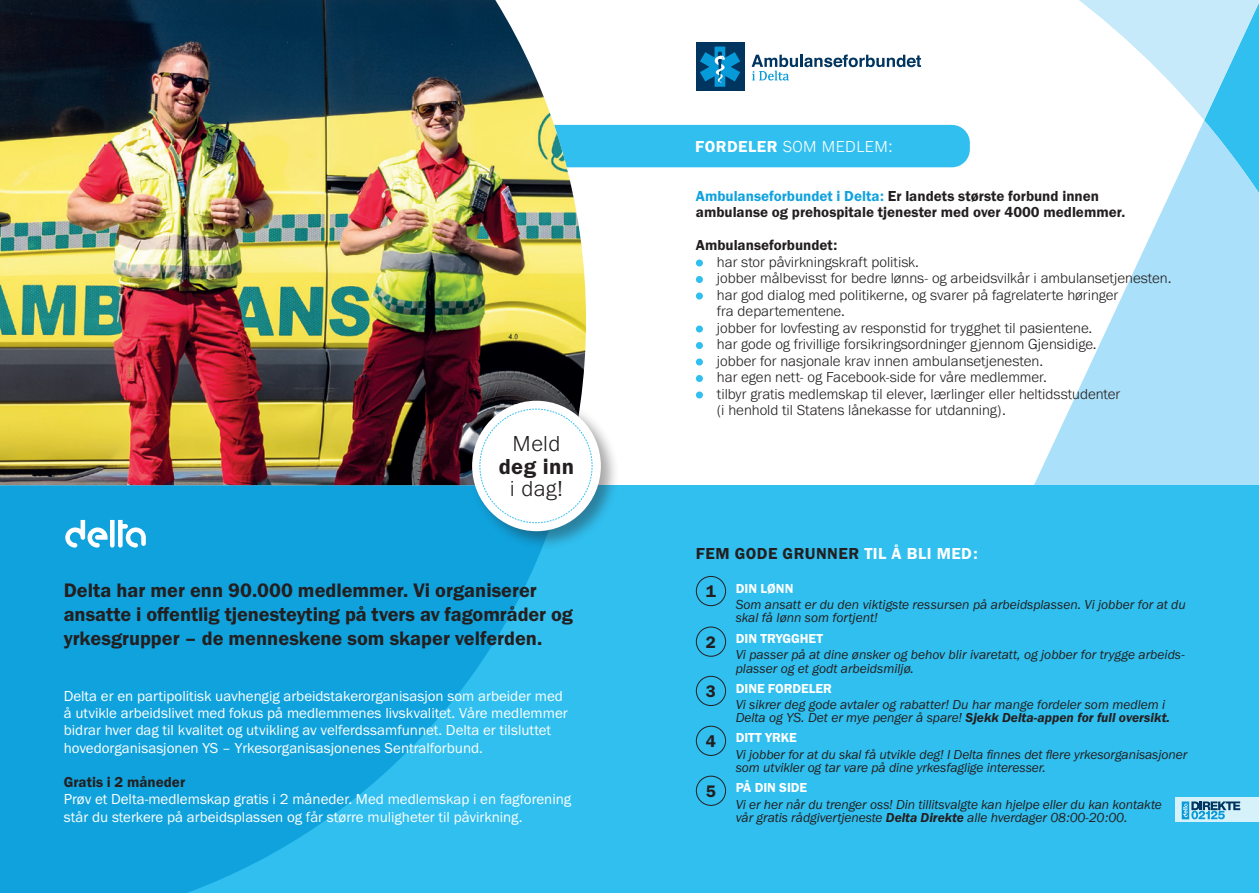
<style>
.page{position:relative;width:1259px;height:893px;background:#fff}
.page>*{position:absolute;margin:0;border:0;box-sizing:border-box;transform-origin:0 0}
.t1{font:300 22.5px "Franklin Gothic URW";letter-spacing:.015em;color:#231f20}
.t2{font:22.5px "Franklin Gothic URW Dem";letter-spacing:.02em;color:#231f20}
.t3{font:20.25px/24px "Franklin Gothic URW Dem";color:#231f20}
.t4{font:17.25px "Franklin Gothic URW Dem";color:#231f20}
.t5{font:16.5px "Franklin Gothic URW Dem";letter-spacing:.03em;color:#231f20}
.t6{font:300 16.5px "Franklin Gothic URW";letter-spacing:.03em;color:#fff}
.t7{font:300 15px "Franklin Gothic URW";color:#231f20}
.t8{font:15px/17.2px "Franklin Gothic URW Boo";color:#fff}
.t9{font:15px "Franklin Gothic URW Dem";color:#231f20}
.t10{font:13.5px/13.5px "Franklin Gothic URW Boo Ita";letter-spacing:-.005em;color:#231f20}
.t11{font:13.5px "Franklin Gothic URW Dem Ita";color:#231f20}
.t12{font:13.5px "Franklin Gothic URW Dem";letter-spacing:-.005em;color:#fff}
.s1{font-family:"Franklin Gothic URW Dem";font-weight:400}
.s2{color:#0fa2dd}
.s3{color:#fff}
.s4{font-family:"Franklin Gothic URW Boo Ita"}
.s5{font-family:"Franklin Gothic URW Dem Ita"}
</style>
<div class="page">
<svg style="left:1204px;top:0;width:55px;height:120px;background:#7dd5f4"></svg>
<svg style="left:586px;top:0;width:618px;height:398px"></svg>
<svg style="left:945px;top:120px;width:314px;height:365px"></svg>
<div style="left:586px;top:125px;width:384px;height:42px;background:#30bfef"></div>
<div style="left:0;top:485px;width:1259px;height:408px;background:#30bfef"></div>
<svg style="left:0;top:485px;width:541px;height:408px;fill:#0fa2dd"></svg>
<img style="left:0;top:0;width:586px;height:485px">
<svg style="left:65px;top:520px;width:81px;height:28px;background:#72c8ea"></svg>
<div style="left:696px;top:259px;width:7px;height:8px;background:#30bfef;border-radius:50%"></div>
<div style="left:696px;top:276px;width:7px;height:7px;background:#30bfef;border-radius:50%"></div>
<div style="left:696px;top:292px;width:7px;height:8px;background:#30bfef;border-radius:50%"></div>
<div style="left:696px;top:325px;width:7px;height:8px;background:#30bfef;border-radius:50%"></div>
<div style="left:696px;top:342px;width:7px;height:7px;background:#30bfef;border-radius:50%"></div>
<div style="left:696px;top:358px;width:7px;height:8px;background:#30bfef;border-radius:50%"></div>
<div style="left:696px;top:375px;width:7px;height:7px;background:#30bfef;border-radius:50%"></div>
<div style="left:696px;top:391px;width:7px;height:8px;background:#30bfef;border-radius:50%"></div>
<div style="left:469px;top:398px;width:151px;height:152px;background:#231f20;opacity:.4"></div>
<div style="left:472px;top:401px;width:129px;height:130px;background:#fff;border-radius:50%"></div>
<svg style="left:479px;top:408px;width:113px;height:115px"></svg>
<div style="left:696px;top:576px;width:30px;height:30px;border:1px solid #231f20;border-radius:50%"></div>
<div style="left:696px;top:627px;width:30px;height:30px;border:1px solid #231f20;border-radius:50%"></div>
<div style="left:696px;top:676px;width:30px;height:30px;border:1px solid #231f20;border-radius:50%"></div>
<div style="left:696px;top:726px;width:30px;height:30px;border:1px solid #231f20;border-radius:50%"></div>
<div style="left:696px;top:776px;width:30px;height:30px;border:1px solid #231f20;border-radius:50%"></div>
<div style="left:1174px;top:798px;width:85px;height:24px;background:#d5f2fb"></div>
<div style="left:1181px;top:801px;width:8px;height:18px;background:#069ad9"></div>
<svg style="left:1183px;top:801px;width:57px;height:18px"></svg>
<svg style="left:751px;top:55px;width:170px;height:25px"></svg>
<div style="left:696px;top:43px;width:48px;height:48px;background:#003560"></div>
<svg style="left:700px;top:47px;width:40px;height:40px"></svg>
<p class="t1" style="left:512px;top:430px;width:49px">Meld</p>
<p class="t2" style="left:499px;top:452px;width:77px">deg inn</p>
<p class="t1" style="left:510px;top:475px;width:55px">i dag!</p>
<p class="t3" style="left:64px;top:578px;width:474px">Delta har mer enn 90.000 medlemmer. Vi organiserer</p>
<p class="t3" style="left:64px;top:602px;width:511px">ansatte i offentlig tjenesteyting på tvers av fagområder og yrkesgrupper – de menneskene som skaper velferden.</p>
<p class="t8" style="left:64px;top:687px;width:501px">Delta er en partipolitisk uavhengig arbeidstakerorganisasjon som arbeider med</p>
<p class="t8" style="left:64px;top:704px;width:505px">å utvikle arbeidslivet med fokus på medlemmenes livskvalitet. Våre medlemmer</p>
<p class="t8" style="left:64px;top:722px;width:489px">bidrar hver dag til kvalitet og utvikling av velferdssamfunnet. Delta er tilsluttet hovedorganisasjonen YS – Yrkesorganisasjonenes Sentralforbund.</p>
<p class="t9" style="left:64px;top:773px;width:123px">Gratis i 2 måneder</p>
<p class="t8" style="left:64px;top:791px;width:509px">Prøv et Delta-medlemskap gratis i 2 måneder. Med medlemskap i en fagforening står du sterkere på arbeidsplassen og får større muligheter til påvirkning.</p>
<p class="t6" style="left:695px;top:136px;width:199px"><span class="s1">FORDELER</span> SOM MEDLEM:</p>
<p class="t9" style="left:696px;top:186px;width:405px"><span class="s2">Ambulanseforbundet i Delta:</span> Er landets største forbund innen</p>
<p class="t9" style="left:696px;top:203px;width:431px">ambulanse og prehospitale tjenester med over 4000 medlemmer.</p>
<p class="t9" style="left:696px;top:236px;width:143px">Ambulanseforbundet:</p>
<p class="t7" style="left:717px;top:252px;width:204px">har stor påvirkningskraft politisk.</p>
<p class="t7" style="left:717px;top:269px;width:456px">jobber målbevisst for bedre lønns- og arbeidsvilkår i ambulansetjenesten.</p>
<p class="t7" style="left:717px;top:285px;width:403px">har god dialog med politikerne, og svarer på fagrelaterte høringer</p>
<p class="t7" style="left:717px;top:302px;width:130px">fra departementene.</p>
<p class="t7" style="left:717px;top:318px;width:377px">jobber for lovfesting av responstid for trygghet til pasientene.</p>
<p class="t7" style="left:717px;top:335px;width:381px">har gode og frivillige forsikringsordninger gjennom Gjensidige.</p>
<p class="t7" style="left:717px;top:351px;width:328px">jobber for nasjonale krav innen ambulansetjenesten.</p>
<p class="t7" style="left:717px;top:368px;width:332px">har egen nett- og Facebook-side for våre medlemmer.</p>
<p class="t7" style="left:717px;top:384px;width:405px">tilbyr gratis medlemskap til elever, lærlinger eller heltidsstudenter</p>
<p class="t7" style="left:717px;top:401px;width:291px">(i henhold til Statens lånekasse for utdanning).</p>
<p class="t5" style="left:696px;top:543px;width:283px">FEM GODE GRUNNER <span class="s3">TIL Å BLI MED:</span></p>
<p class="t4" style="left:706px;top:581px;width:12px">1</p>
<p class="t12" style="left:736px;top:580px;width:59px">DIN LØNN</p>
<p class="t10" style="left:736px;top:597px;width:452px">Som ansatt er du den viktigste ressursen på arbeidsplassen. Vi jobber for at du skal få lønn som fortjent!</p>
<p class="t4" style="left:706px;top:631px;width:12px">2</p>
<p class="t12" style="left:736px;top:630px;width:89px">DIN TRYGGHET</p>
<p class="t10" style="left:736px;top:648px;width:450px">Vi passer på at dine ønsker og behov blir ivaretatt, og jobber for trygge arbeids&shy;plasser og et godt arbeidsmiljø.</p>
<p class="t4" style="left:706px;top:680px;width:12px">3</p>
<p class="t12" style="left:736px;top:680px;width:98px">DINE FORDELER</p>
<p class="t10" style="left:736px;top:697px;width:431px">Vi sikrer deg gode avtaler og rabatter! Du har mange fordeler som medlem i</p>
<p class="t11" style="left:736px;top:709px;width:436px"><span class="s4">Delta og YS. Det er mye penger å spare!</span> Sjekk Delta-appen for full oversikt.</p>
<p class="t4" style="left:706px;top:730px;width:12px">4</p>
<p class="t12" style="left:736px;top:730px;width:63px">DITT YRKE</p>
<p class="t10" style="left:736px;top:747px;width:453px">Vi jobber for at du skal få utvikle deg! I Delta finnes det flere yrkesorganisasjoner som utvikler og tar vare på dine yrkesfaglige interesser.</p>
<p class="t4" style="left:706px;top:780px;width:12px">5</p>
<p class="t12" style="left:736px;top:780px;width:73px">PÅ DIN SIDE</p>
<p class="t10" style="left:736px;top:797px;width:428px">Vi er her når du trenger oss! Din tillitsvalgte kan hjelpe eller du kan kontakte vår gratis rådgivertjeneste <span class="s5">Delta Direkte</span> alle hverdager 08:00-20:00.</p>
</div>
